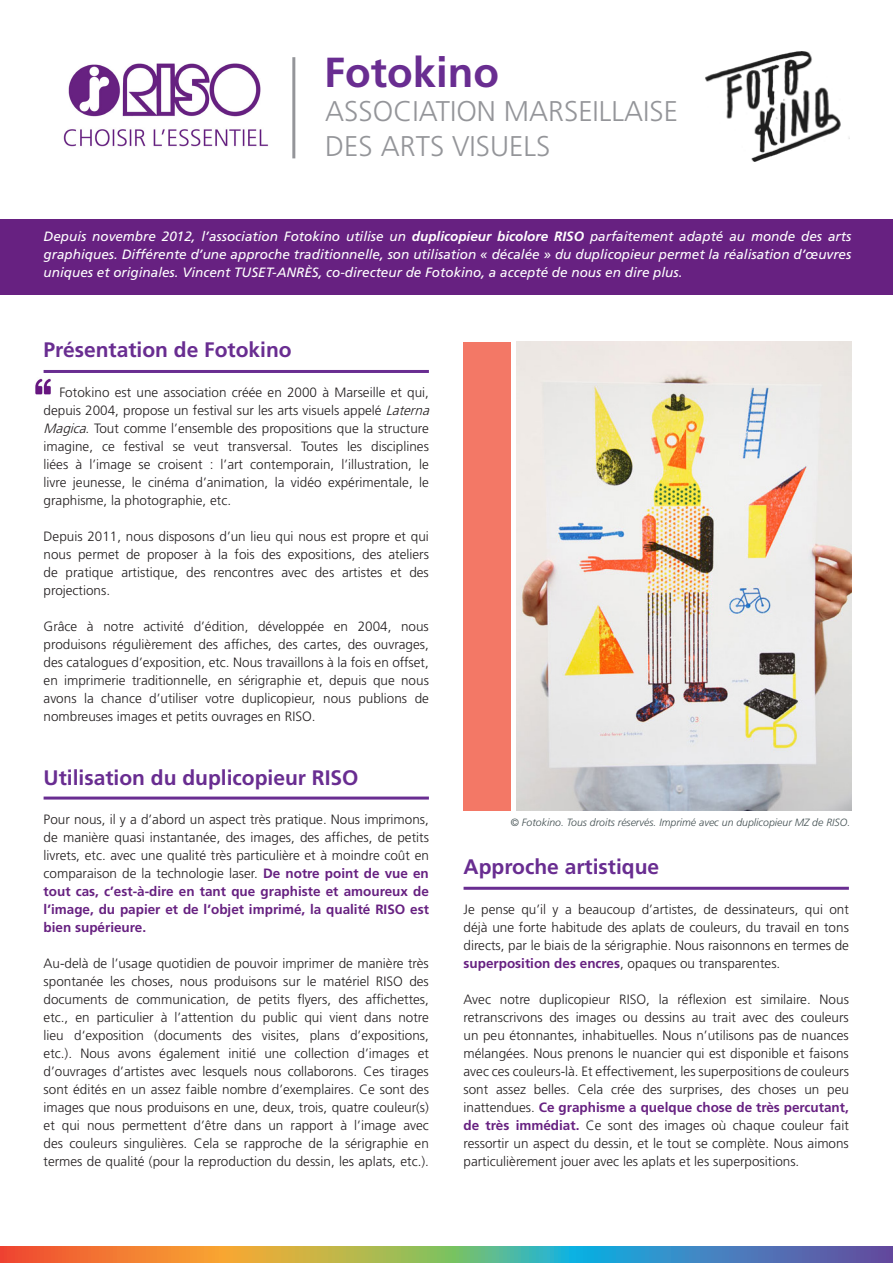
<style>
.page{position:relative;width:893px;height:1263px;background:#fff}
.page>*{position:absolute;margin:0;border:0;box-sizing:border-box;transform-origin:0 0}
.t1{font:700 42px "Frutiger LT Std";color:#692d91}
.t2{font:300 28.5px/34.2px "Frutiger LT Std";color:#949599}
.t3{font:700 21px "Frutiger LT Std";color:#692d91}
.t4{font:300 13.5px/18px "Frutiger LT Std";color:#231f20;text-align:justify}
.t5{font:italic 13.5px/18px "Frutiger LT Std";color:#fff;text-align:justify}
.t6{font:italic 300 10.5px "Frutiger LT Std";color:#424f51}
.s1{font-weight:700}
.s2{font-style:italic}
.s3{font-weight:700;color:#672181}
</style>
<div class="page">
<div style="left:0;top:219px;width:893px;height:75px;background:#672181"></div>
<img style="left:705px;top:51px;width:145px;height:110px">
<hr style="left:292px;top:57px;width:3px;height:101px;background:#949599">
<hr style="left:44px;top:796px;width:385px;height:3px;background:#692d91">
<svg style="left:0;top:1247px;width:893px;height:16px;background:#8e9279"></svg>
<img style="left:63px;top:63px;width:206px;height:84px">
<img style="left:516px;top:342px;width:335px;height:469px">
<hr style="left:44px;top:370px;width:385px;height:3px;background:#692d91">
<div style="left:464px;top:342px;width:47px;height:469px;background:#f37866"></div>
<hr style="left:464px;top:887px;width:385px;height:3px;background:#692d91">
<img style="left:35px;top:378px;width:16px;height:17px">
<p class="t1" style="left:324px;top:47px;width:177px">Fotokino</p>
<p class="t2" style="left:325px;top:95px;width:354px">ASSOCIATION MARSEILLAISE<br>DES ARTS VISUELS</p>
<p class="t5" style="left:44px;top:228px;width:809px">Depuis novembre 2012, l’association Fotokino utilise un <span class="s1">duplicopieur bicolore RISO</span> parfaitement adapté au monde des arts graphiques. Différente d’une approche traditionnelle, son utilisation « décalée » du duplicopieur permet la réalisation d’œuvres uniques et originales. Vincent TUSET-ANRÈS, co-directeur de Fotokino, a accepté de nous en dire plus.</p>
<p class="t3" style="left:44px;top:337px;width:250px">Présentation de Fotokino</p>
<p class="t4" style="left:44px;top:383px;width:391px;text-align:left;text-indent:16px">Fotokino est une association créée en 2000 à Marseille et qui, depuis 2004, propose un festival sur les arts visuels appelé <span class="s2">Laterna Magica</span>. Tout comme l’ensemble des propositions que la structure imagine, ce festival se veut transversal. Toutes les disciplines liées à l’image se croisent : l’art contemporain, l’illustration, le livre jeunesse, le cinéma d’animation, la vidéo expérimentale, le graphisme, la photographie, etc.</p>
<p class="t4" style="left:44px;top:527px;width:387px">Depuis 2011, nous disposons d’un lieu qui nous est propre et qui nous permet de proposer à la fois des expositions, des ateliers de pratique artistique, des rencontres avec des artistes et des projections.</p>
<p class="t4" style="left:44px;top:617px;width:387px">Grâce à notre activité d’édition, développée en 2004, nous produisons régulièrement des affiches, des cartes, des ouvrages, des catalogues d’exposition, etc. Nous travaillons à la fois en offset, en imprimerie traditionnelle, en sérigraphie et, depuis que nous avons la chance d’utiliser votre duplicopieur, nous publions de nombreuses images et petits ouvrages en RISO.</p>
<p class="t3" style="left:44px;top:765px;width:317px">Utilisation du duplicopieur RISO</p>
<p class="t4" style="left:44px;top:811px;width:387px">Pour nous, il y a d’abord un aspect très pratique. Nous imprimons, de manière quasi instantanée, des images, des affiches, de petits livrets, etc. avec une qualité très particulière et à moindre coût en comparaison de la technologie laser. <span class="s3">De notre point de vue en tout cas, c’est-à-dire en tant que graphiste et amoureux de l’image, du papier et de l’objet imprimé, la qualité RISO est bien supérieure.</span></p>
<p class="t4" style="left:44px;top:955px;width:387px">Au-delà de l’usage quotidien de pouvoir imprimer de manière très spontanée les choses, nous produisons sur le matériel RISO des documents de communication, de petits flyers, des affichettes, etc., en particulier à l’attention du public qui vient dans notre lieu d‘exposition (documents des visites, plans d’expositions, etc.). Nous avons également initié une collection d’images et d’ouvrages d’artistes avec lesquels nous collaborons. Ces tirages sont édités en un assez faible nombre d’exemplaires. Ce sont des images que nous produisons en une, deux, trois, quatre couleur(s) et qui nous permettent d’être dans un rapport à l’image avec des couleurs singulières. Cela se rapproche de la sérigraphie en termes de qualité (pour la reproduction du dessin, les aplats, etc.).</p>
<p class="t6" style="left:511px;top:816px;width:341px">© Fotokino. Tous droits réservés. Imprimé avec un duplicopieur MZ de RISO.</p>
<p class="t3" style="left:464px;top:854px;width:197px">Approche artistique</p>
<p class="t4" style="left:464px;top:900px;width:387px">Je pense qu’il y a beaucoup d’artistes, de dessinateurs, qui ont déjà une forte habitude des aplats de couleurs, du travail en tons directs, par le biais de la sérigraphie. Nous raisonnons en termes de <span class="s3">superposition des encres</span>, opaques ou transparentes.</p>
<p class="t4" style="left:464px;top:990px;width:387px">Avec notre duplicopieur RISO, la réflexion est similaire. Nous retranscrivons des images ou dessins au trait avec des couleurs un peu étonnantes, inhabituelles. Nous n’utilisons pas de nuances mélangées. Nous prenons le nuancier qui est disponible et faisons avec ces couleurs-là. Et effectivement, les superpositions de couleurs sont assez belles. Cela crée des surprises, des choses un peu inattendues. <span class="s3">Ce graphisme a quelque chose de très percutant, de très immédiat.</span> Ce sont des images où chaque couleur fait ressortir un aspect du dessin, et le tout se complète. Nous aimons particulièrement jouer avec les aplats et les superpositions.</p>
</div>
